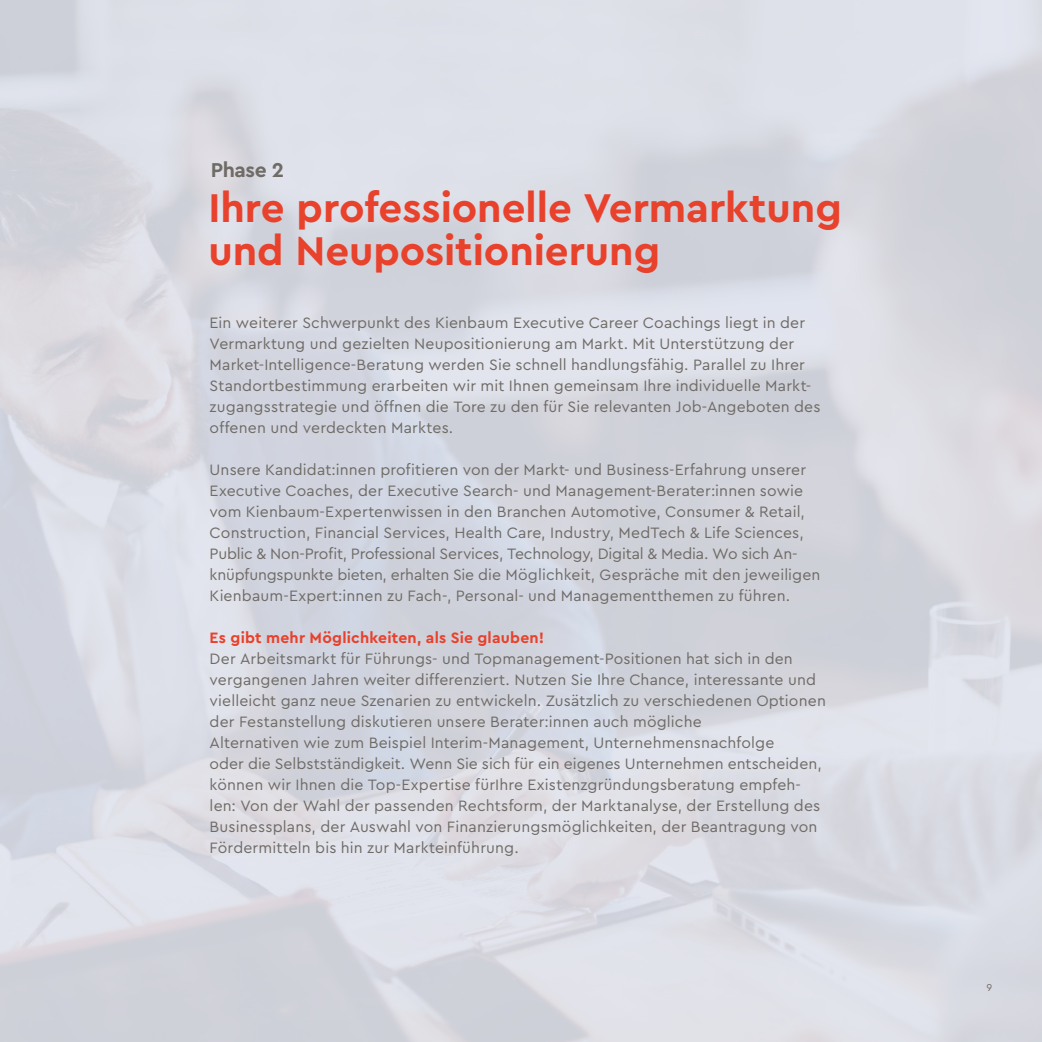
<style>
.page{position:relative;width:1042px;height:1042px;background:#d8d9e1}
.page>*{position:absolute;margin:0;border:0;box-sizing:border-box;transform-origin:0 0}
.t1{font:700 42px/42px "Cera Pro";color:#e8412c}
.t2{font:700 21px "Cera Pro";letter-spacing:-.02em;color:#6f6b66}
.t3{font:15.75px/21px "Cera Pro";letter-spacing:.01em;color:#6f6b66}
.t4{font:700 15.75px "Cera Pro";letter-spacing:.015em;color:#e8412c}
.t5{font:10.5px "Cera Pro";color:#6f6b66}
</style>
<div class="page">
<h2 class="t2" style="left:211px;top:156px;width:75px">Phase 2</h2>
<h1 class="t1" style="left:208px;top:186px;width:635px">Ihre professionelle Vermarktung und Neupositionierung</h1>
<p class="t3" style="left:210px;top:311px;width:612px">Ein weiterer Schwerpunkt des Kienbaum Executive Career Coachings liegt in der Vermarktung und gezielten Neupositionierung am Markt. Mit Unterstützung der Market-Intelligence-Beratung werden Sie schnell handlungsfähig. Parallel zu Ihrer Standortbestimmung erarbeiten wir mit Ihnen gemeinsam Ihre individuelle Markt&shy;zugangsstrategie und öffnen die Tore zu den für Sie relevanten Job-Angeboten des offenen und verdeckten Marktes.</p>
<p class="t3" style="left:210px;top:458px;width:612px">Unsere Kandidat:innen profitieren von der Markt- und Business-Erfahrung unserer Executive Coaches, der Executive Search- und Management-Berater:innen sowie vom Kienbaum-Expertenwissen in den Branchen Automotive, Consumer &amp; Retail, Construction, Financial Services, Health Care, Industry, MedTech &amp; Life Sciences, Public &amp; Non-Profit, Professional Services, Technology, Digital &amp; Media. Wo sich An&shy;knüpfungspunkte bieten, erhalten Sie die Möglichkeit, Gespräche mit den jeweiligen Kienbaum-Expert:innen zu Fach-, Personal- und Managementthemen zu führen.</p>
<p class="t4" style="left:210px;top:627px;width:336px">Es gibt mehr Möglichkeiten, als Sie glauben!</p>
<p class="t3" style="left:210px;top:647px;width:618px">Der Arbeitsmarkt für Führungs- und Topmanagement-Positionen hat sich in den vergangenen Jahren weiter differenziert. Nutzen Sie Ihre Chance, interessante und vielleicht ganz neue Szenarien zu entwickeln. Zusätzlich zu verschiedenen Optionen der Festanstellung diskutieren unsere Berater:innen auch mögliche<br>Alternativen wie zum Beispiel Interim-Management, Unternehmensnachfolge<br>oder die Selbstständigkeit. Wenn Sie sich für ein eigenes Unternehmen entscheiden, können wir Ihnen die Top-Expertise fürIhre Existenzgründungsberatung empfeh&shy;len: Von der Wahl der passenden Rechtsform, der Marktanalyse, der Erstellung des Businessplans, der Auswahl von Finanzierungsmöglichkeiten, der Beantragung von Fördermitteln bis hin zur Markteinführung.</p>
<p class="t5" style="left:986px;top:980px;width:7px">9</p>
</div>
